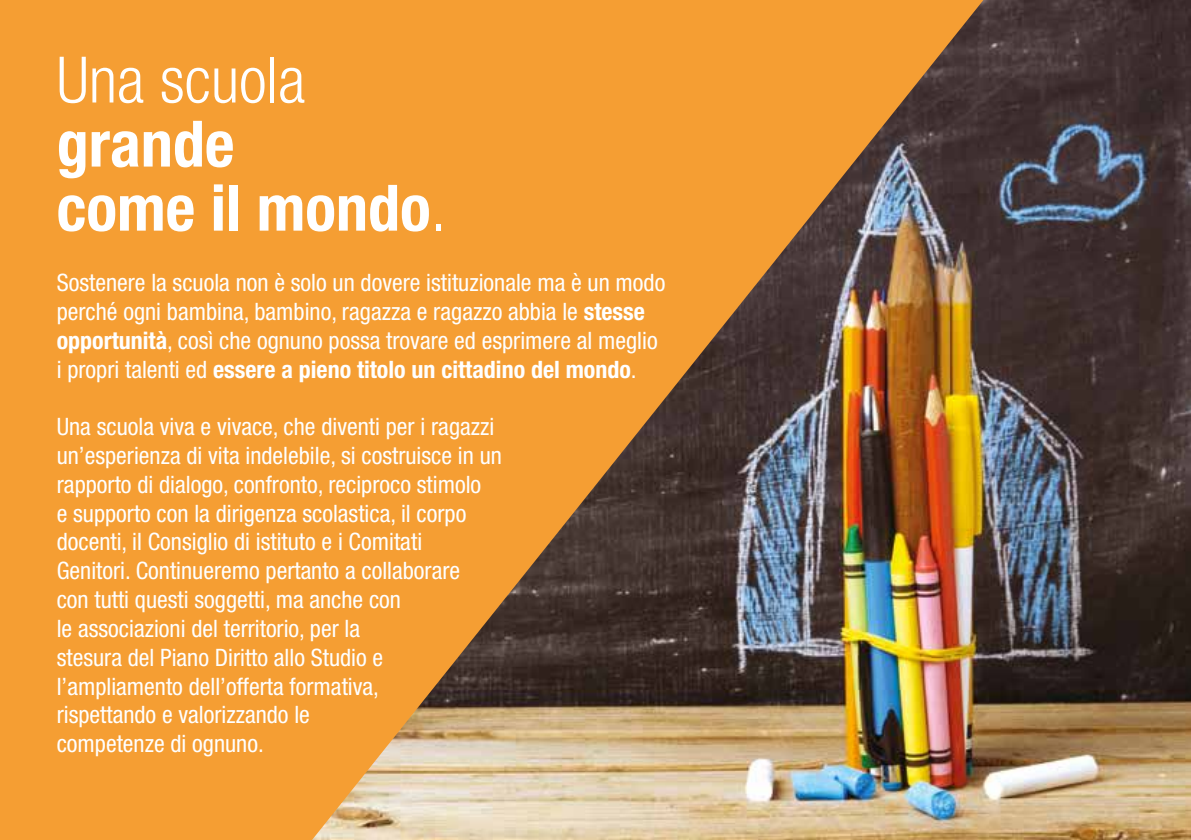
<style>
.page{position:relative;width:1191px;height:840px;background:#fff}
.page>*{position:absolute;margin:0;border:0;box-sizing:border-box;transform-origin:0 0}
.t1{font:700 condensed 64px/64px "Helvetica Neue LT Std";color:#fff}
.t2{font:300 condensed 64px "Helvetica Neue LT Std";color:#fff}
.t3{font:condensed 24px/28.8px "Helvetica Neue LT Std";color:#fff}
.s1{font-weight:300}
.s2{font-weight:700}
</style>
<div class="page">
<div style="left:0;top:0;width:1191px;height:839px;background:#f59e33"></div>
<img style="left:313px;top:0;width:878px;height:839px">
<h1 class="t2" style="left:57px;top:43px;width:250px">Una scuola</h1>
<h1 class="t1" style="left:57px;top:111px;width:391px">grande<br>come il mondo<span class="s1">.</span></h1>
<p class="t3" style="left:57px;top:268px;width:610px">Sostenere la scuola non è solo un dovere istituzionale ma è un modo perché ogni bambina, bambino, ragazza e ragazzo abbia le <span class="s2">stesse opportunità</span>, così che ognuno possa trovare ed esprimere al meglio i propri talenti ed <span class="s2">essere a pieno titolo un cittadino del mondo</span>.</p>
<p class="t3" style="left:57px;top:412px;width:447px">Una scuola viva e vivace, che diventi per i ragazzi un’esperienza di vita indelebile, si costruisce in un rapporto di dialogo, confronto, reciproco stimolo<br>e supporto con la dirigenza scolastica, il corpo docenti, il Consiglio di istituto e i Comitati Genitori. Continueremo pertanto a collaborare<br>con tutti questi soggetti, ma anche con<br>le associazioni del territorio, per la<br>stesura del Piano Diritto allo Studio e l’ampliamento dell’offerta formativa,<br>rispettando e valorizzando le<br>competenze di ognuno.</p>
</div>
